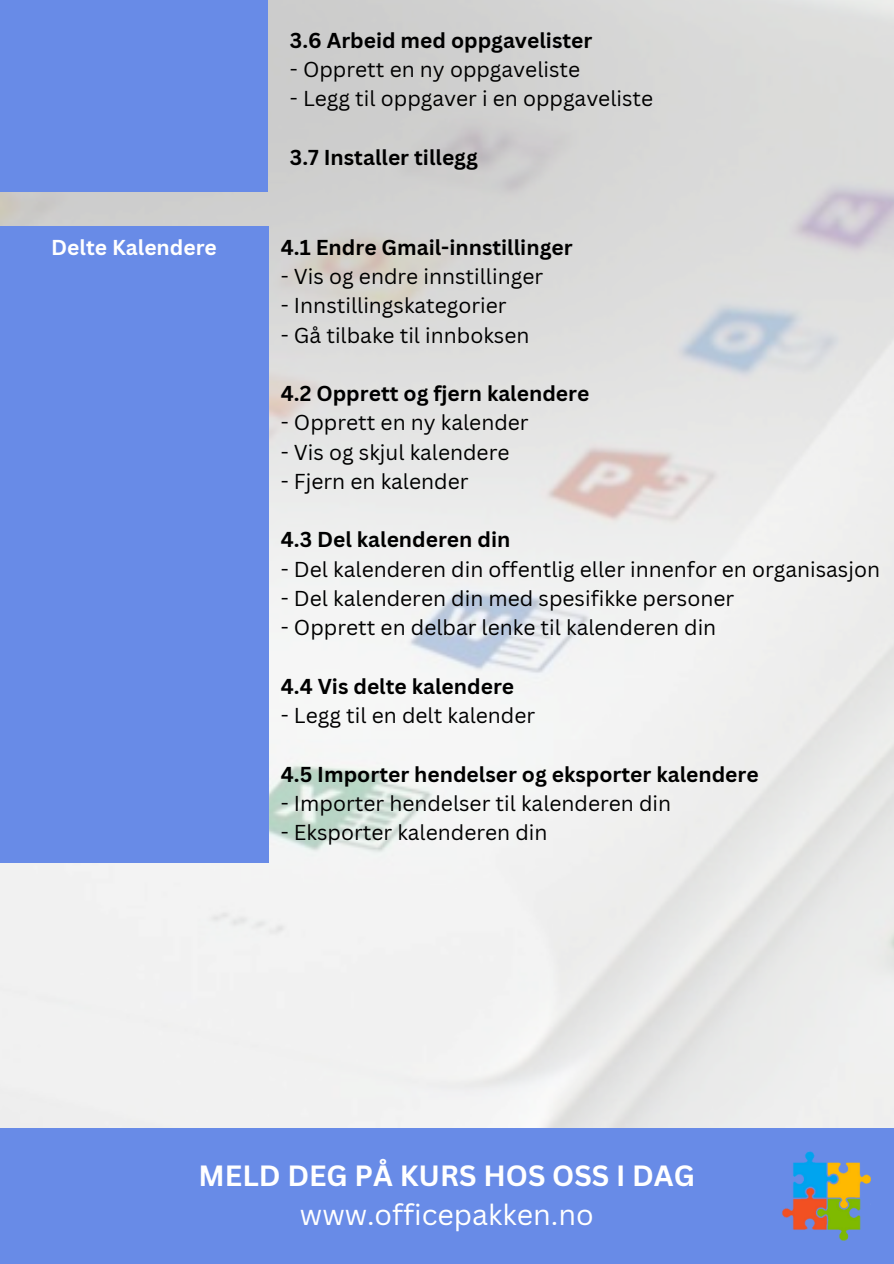
<style>
.page{position:relative;width:894px;height:1264px;background:#fff}
.page>*{position:absolute;margin:0;border:0;box-sizing:border-box;transform-origin:0 0}
.t1{font:700 28.5px/39.3px "Canva Sans";color:#fff;text-align:center}
.t2{font:21px "Canva Sans";color:#000}
.t3{font:700 21px "Canva Sans";color:#000}
.t4{font:700 21px "Canva Sans";color:#fff}
.s1{font-weight:400}
</style>
<div class="page">
<img style="left:0;top:0;width:893px;height:1128px">
<div style="left:0;top:0;width:268px;height:191px;background:#688be7"></div>
<div style="left:0;top:226px;width:268px;height:636px;background:#688be7"></div>
<div style="left:0;top:1128px;width:893px;height:135px;background:#688be7"></div>
<img style="left:782px;top:1151px;width:89px;height:90px">
<p class="t3" style="left:290px;top:25px;width:304px">3.6 Arbeid med oppgavelister</p>
<p class="t2" style="left:290px;top:55px;width:292px">- Opprett en ny oppgaveliste</p>
<p class="t2" style="left:290px;top:84px;width:365px">- Legg til oppgaver i en oppgaveliste</p>
<p class="t3" style="left:290px;top:142px;width:189px">3.7 Installer tillegg</p>
<h2 class="t4" style="left:51px;top:232px;width:167px">Delte Kalendere</h2>
<p class="t3" style="left:281px;top:232px;width:293px">4.1 Endre Gmail-innstillinger</p>
<p class="t2" style="left:281px;top:261px;width:264px">- Vis og endre innstillinger</p>
<p class="t2" style="left:281px;top:291px;width:227px">- Innstillingskategorier</p>
<h2 class="t2" style="left:281px;top:320px;width:250px">- Gå tilbake til innboksen</h2>
<p class="t3" style="left:281px;top:378px;width:310px">4.2 Opprett og fjern kalendere</p>
<p class="t2" style="left:281px;top:408px;width:249px">- Opprett en ny kalender</p>
<p class="t2" style="left:281px;top:437px;width:230px">- Vis og skjul kalendere</p>
<p class="t2" style="left:281px;top:466px;width:189px">- Fjern en kalender</p>
<p class="t3" style="left:281px;top:525px;width:231px">4.3 Del kalenderen din</p>
<p class="t2" style="left:281px;top:554px;width:600px">- Del kalenderen din offentlig eller innenfor en organisasjon</p>
<p class="t2" style="left:281px;top:583px;width:454px">- Del kalenderen din med spesifikke personer</p>
<p class="t2" style="left:281px;top:612px;width:437px">- Opprett en delbar lenke til kalenderen din</p>
<p class="t3" style="left:281px;top:671px;width:235px">4.4 Vis delte kalendere</p>
<p class="t2" style="left:281px;top:700px;width:256px">- Legg til en delt kalender</p>
<p class="t3" style="left:281px;top:759px;width:479px">4.5 Importer hendelser og eksporter kalendere</p>
<p class="t2" style="left:281px;top:788px;width:392px">- Importer hendelser til kalenderen din</p>
<p class="t2" style="left:281px;top:817px;width:268px">- Eksporter kalenderen din</p>
<p class="t1" style="left:198px;top:1154px;width:498px">MELD DEG PÅ KURS HOS OSS I DAG <span class="s1">www.officepakken.no</span></p>
</div>
